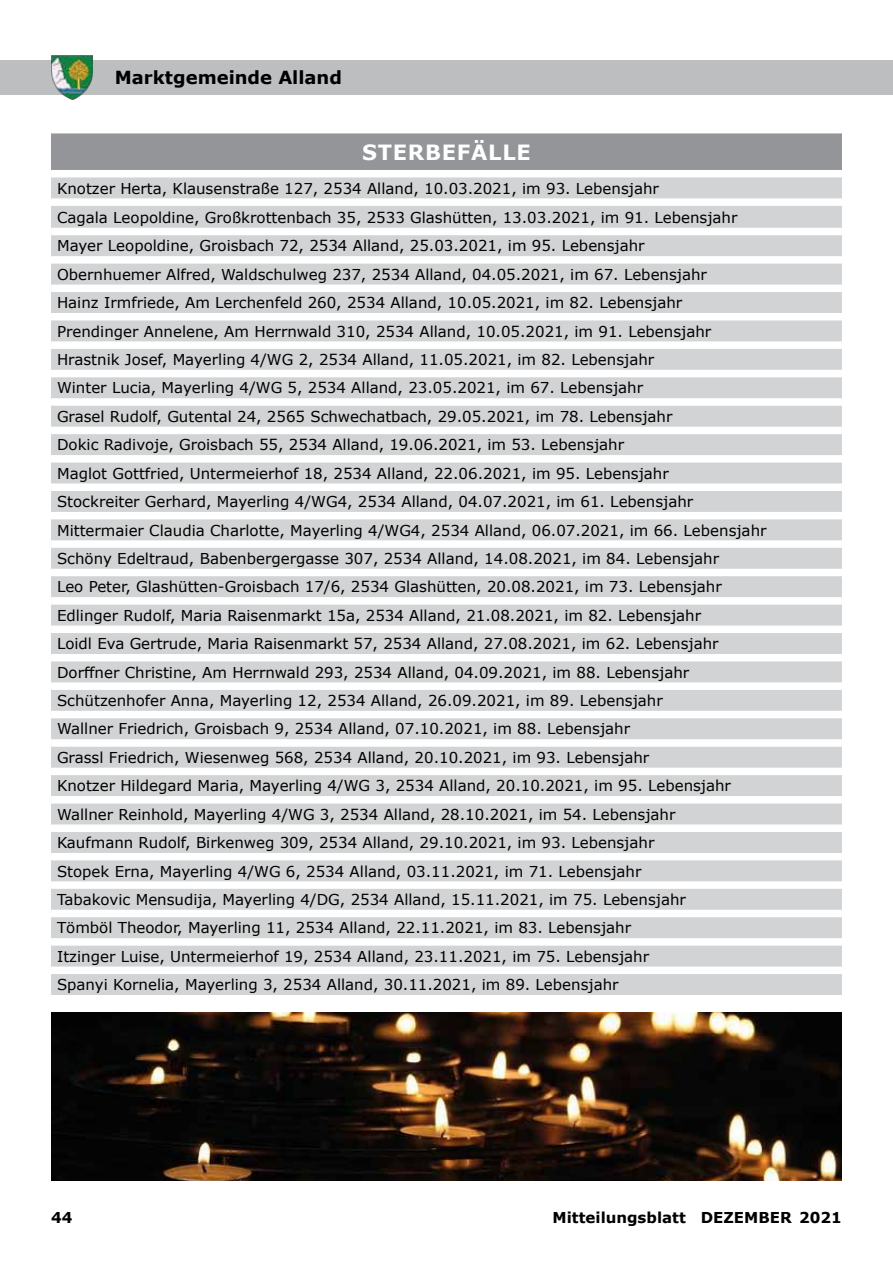
<style>
.page{position:relative;width:893px;height:1263px;background:#fff}
.page>*{position:absolute;margin:0;border:0;box-sizing:border-box;transform-origin:0 0}
.t1{font:700 21px "Verdana";letter-spacing:.035em;color:#fff}
.t2{font:700 18px "Verdana";color:#000}
.t3{font:15px/28.5px "Verdana";color:#000}
.t4{font:700 15px "Verdana";color:#000}
</style>
<div class="page">
<div style="left:0;top:61px;width:893px;height:34px;background:#bcbec0"></div>
<img style="left:51px;top:56px;width:41px;height:43px">
<div style="left:51px;top:131px;width:791px;height:43px;background:#939598"></div>
<div style="left:51px;top:177px;width:791px;height:818px;background:#d1d3d4"></div>
<hr style="left:51px;top:129px;width:791px;height:4px;background:#fff">
<div style="left:51px;top:198px;width:791px;height:8px;background:#fff"></div>
<div style="left:51px;top:228px;width:791px;height:7px;background:#fff"></div>
<div style="left:51px;top:256px;width:791px;height:8px;background:#fff"></div>
<div style="left:51px;top:285px;width:791px;height:7px;background:#fff"></div>
<div style="left:51px;top:313px;width:791px;height:7px;background:#fff"></div>
<div style="left:51px;top:341px;width:791px;height:8px;background:#fff"></div>
<div style="left:51px;top:370px;width:791px;height:7px;background:#fff"></div>
<div style="left:51px;top:398px;width:791px;height:8px;background:#fff"></div>
<div style="left:51px;top:427px;width:791px;height:7px;background:#fff"></div>
<div style="left:51px;top:455px;width:791px;height:8px;background:#fff"></div>
<div style="left:51px;top:483px;width:791px;height:8px;background:#fff"></div>
<div style="left:51px;top:512px;width:791px;height:7px;background:#fff"></div>
<div style="left:51px;top:540px;width:791px;height:8px;background:#fff"></div>
<div style="left:51px;top:569px;width:791px;height:7px;background:#fff"></div>
<div style="left:51px;top:597px;width:791px;height:8px;background:#fff"></div>
<div style="left:51px;top:625px;width:791px;height:8px;background:#fff"></div>
<div style="left:51px;top:654px;width:791px;height:7px;background:#fff"></div>
<div style="left:51px;top:682px;width:791px;height:8px;background:#fff"></div>
<div style="left:51px;top:711px;width:791px;height:7px;background:#fff"></div>
<div style="left:51px;top:739px;width:791px;height:8px;background:#fff"></div>
<div style="left:51px;top:768px;width:791px;height:7px;background:#fff"></div>
<div style="left:51px;top:796px;width:791px;height:7px;background:#fff"></div>
<div style="left:51px;top:824px;width:791px;height:8px;background:#fff"></div>
<div style="left:51px;top:853px;width:791px;height:7px;background:#fff"></div>
<div style="left:51px;top:881px;width:791px;height:8px;background:#fff"></div>
<div style="left:51px;top:910px;width:791px;height:7px;background:#fff"></div>
<div style="left:51px;top:938px;width:791px;height:8px;background:#fff"></div>
<div style="left:51px;top:966px;width:791px;height:8px;background:#fff"></div>
<div style="left:51px;top:170px;width:791px;height:7px;background:#fff"></div>
<img style="left:51px;top:1012px;width:791px;height:169px">
<p class="t2" style="left:115px;top:65px;width:229px">Marktgemeinde Alland</p>
<h1 class="t1" style="left:362px;top:138px;width:170px">STERBEFÄLLE</h1>
<p class="t3" style="left:57px;top:174px;width:711px">Knotzer Herta, Klausenstraße 127, 2534 Alland, 10.03.2021, im 93. Lebensjahr<br>Cagala Leopoldine, Großkrottenbach 35, 2533 Glashütten, 13.03.2021, im 91. Lebensjahr Mayer Leopoldine, Groisbach 72, 2534 Alland, 25.03.2021, im 95. Lebensjahr<br>Obernhuemer Alfred, Waldschulweg 237, 2534 Alland, 04.05.2021, im 67. Lebensjahr<br>Hainz Irmfriede, Am Lerchenfeld 260, 2534 Alland, 10.05.2021, im 82. Lebensjahr Prendinger Annelene, Am Herrnwald 310, 2534 Alland, 10.05.2021, im 91. Lebensjahr Hrastnik Josef, Mayerling 4/WG 2, 2534 Alland, 11.05.2021, im 82. Lebensjahr<br>Winter Lucia, Mayerling 4/WG 5, 2534 Alland, 23.05.2021, im 67. Lebensjahr<br>Grasel Rudolf, Gutental 24, 2565 Schwechatbach, 29.05.2021, im 78. Lebensjahr<br>Dokic Radivoje, Groisbach 55, 2534 Alland, 19.06.2021, im 53. Lebensjahr<br>Maglot Gottfried, Untermeierhof 18, 2534 Alland, 22.06.2021, im 95. Lebensjahr<br>Stockreiter Gerhard, Mayerling 4/WG4, 2534 Alland, 04.07.2021, im 61. Lebensjahr Mittermaier Claudia Charlotte, Mayerling 4/WG4, 2534 Alland, 06.07.2021, im 66. Lebensjahr Schöny Edeltraud, Babenbergergasse 307, 2534 Alland, 14.08.2021, im 84. Lebensjahr<br>Leo Peter, Glashütten-Groisbach 17/6, 2534 Glashütten, 20.08.2021, im 73. Lebensjahr Edlinger Rudolf, Maria Raisenmarkt 15a, 2534 Alland, 21.08.2021, im 82. Lebensjahr<br>Loidl Eva Gertrude, Maria Raisenmarkt 57, 2534 Alland, 27.08.2021, im 62. Lebensjahr Dorffner Christine, Am Herrnwald 293, 2534 Alland, 04.09.2021, im 88. Lebensjahr Schützenhofer Anna, Mayerling 12, 2534 Alland, 26.09.2021, im 89. Lebensjahr<br>Wallner Friedrich, Groisbach 9, 2534 Alland, 07.10.2021, im 88. Lebensjahr<br>Grassl Friedrich, Wiesenweg 568, 2534 Alland, 20.10.2021, im 93. Lebensjahr<br>Knotzer Hildegard Maria, Mayerling 4/WG 3, 2534 Alland, 20.10.2021, im 95. Lebensjahr Wallner Reinhold, Mayerling 4/WG 3, 2534 Alland, 28.10.2021, im 54. Lebensjahr<br>Kaufmann Rudolf, Birkenweg 309, 2534 Alland, 29.10.2021, im 93. Lebensjahr<br>Stopek Erna, Mayerling 4/WG 6, 2534 Alland, 03.11.2021, im 71. Lebensjahr<br>Tabakovic Mensudija, Mayerling 4/DG, 2534 Alland, 15.11.2021, im 75. Lebensjahr<br>Tömböl Theodor, Mayerling 11, 2534 Alland, 22.11.2021, im 83. Lebensjahr<br>Itzinger Luise, Untermeierhof 19, 2534 Alland, 23.11.2021, im 75. Lebensjahr<br>Spanyi Kornelia, Mayerling 3, 2534 Alland, 30.11.2021, im 89. Lebensjahr</p>
<p class="t4" style="left:51px;top:1206px;width:23px">44</p>
<p class="t4" style="left:553px;top:1206px;width:291px">Mitteilungsblatt DEZEMBER 2021</p>
</div>
